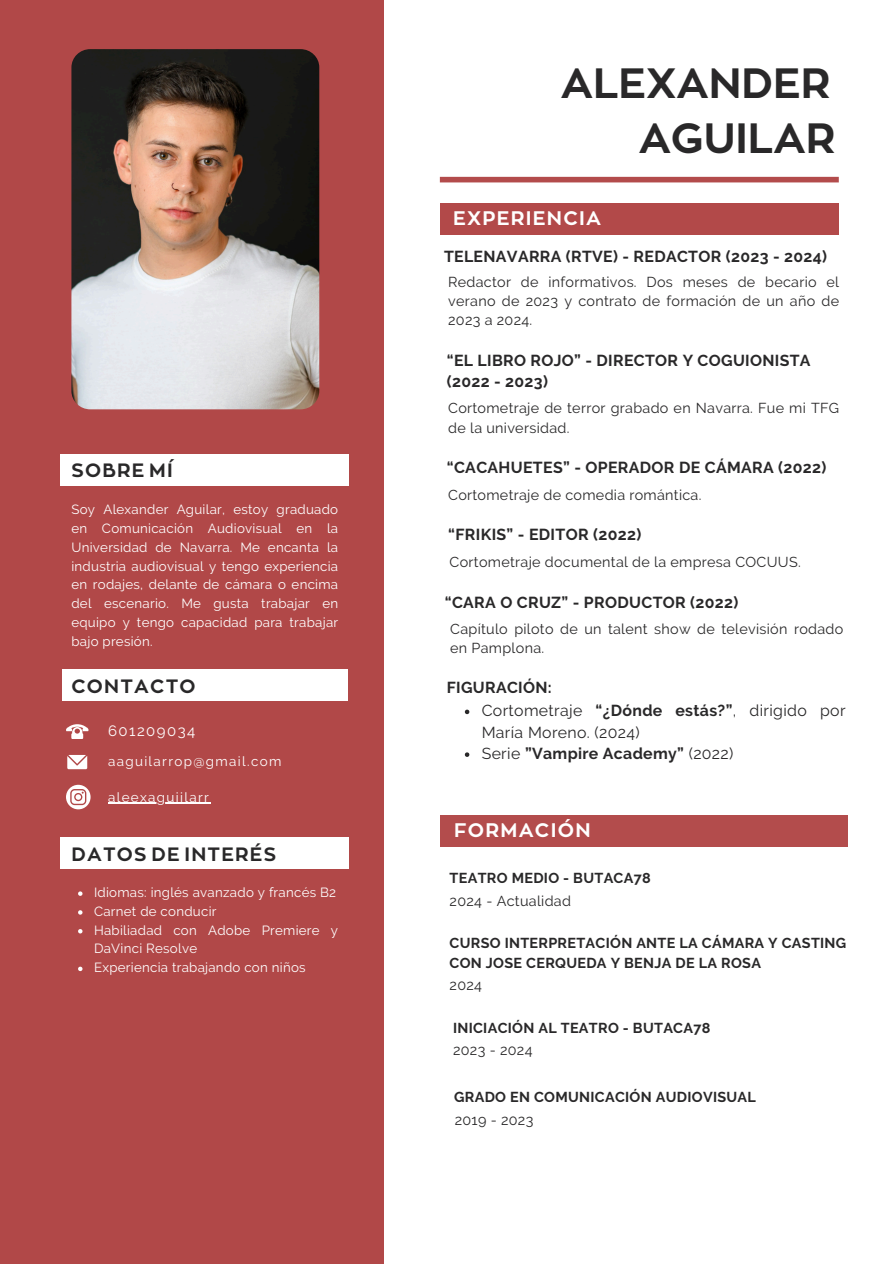
<style>
.page{position:relative;width:894px;height:1264px;background:#fff}
.page>*{position:absolute;margin:0;border:0;box-sizing:border-box;transform-origin:0 0}
.t1{font:42px/55.2px "RTL Corporative Bold";color:#292829;text-align:right}
.t2{font:19.5px "RTL Corporative Bold";letter-spacing:.065em;color:#fff}
.t3{font:19.2px "RTL Corporative Bold";letter-spacing:.065em;color:#292829}
.t4{font:700 15.9px/21.3px "Raleway";letter-spacing:.02em;color:#292829}
.t5{font:15.9px/21.3px "Raleway";letter-spacing:.02em;color:#292829}
.t6{font:14.85px "Raleway";letter-spacing:.1em;color:#fff}
.t7{font:14.4px/19.2px "Raleway";letter-spacing:.02em;color:#292829}
.t8{font:700 14.4px/19.4px "Raleway";letter-spacing:.02em;color:#292829}
.t9{font:13.35px "Raleway";letter-spacing:.1em;color:#fff}
.t10{font:13.2px/18.8px "Raleway";letter-spacing:.02em;color:#fff;text-align:justify}
.s1{font-weight:700}
.s2{font-weight:400}
</style>
<div class="page">
<div style="left:0;top:0;width:384px;height:1263px;background:#b14848"></div>
<svg style="left:67px;top:755px;width:20px;height:14px"></svg>
<svg style="left:66px;top:724px;width:22px;height:14px"></svg>
<div style="left:440px;top:177px;width:398px;height:5px;background:#b34c4c"></div>
<div style="left:62px;top:669px;width:286px;height:31px;background:#fff"></div>
<div style="left:61px;top:454px;width:288px;height:32px;background:#fff"></div>
<div style="left:440px;top:203px;width:398px;height:31px;background:#b24949"></div>
<div style="left:440px;top:815px;width:407px;height:31px;background:#b34c4c"></div>
<img style="left:71px;top:49px;width:248px;height:360px;border-radius:19px">
<svg style="left:66px;top:784px;width:25px;height:25px"></svg>
<hr style="left:108px;top:802px;width:102px;height:1px;background:#fff">
<svg style="left:464px;top:709px;width:5px;height:5px"></svg>
<svg style="left:464px;top:752px;width:5px;height:5px"></svg>
<div style="left:61px;top:837px;width:288px;height:32px;background:#fff"></div>
<svg style="left:78px;top:891px;width:4px;height:4px"></svg>
<svg style="left:78px;top:910px;width:4px;height:4px"></svg>
<svg style="left:78px;top:929px;width:4px;height:4px"></svg>
<svg style="left:78px;top:966px;width:4px;height:5px"></svg>
<p class="t3" style="left:71px;top:457px;width:103px">SOBRE MÍ</p>
<p class="t10" style="left:71px;top:500px;width:268px">Soy Alexander Aguilar, estoy graduado en Comunicación Audiovisual en la Universidad de Navarra. Me encanta la industria audiovisual y tengo experiencia en rodajes, delante de cámara o encima del escenario. Me gusta trabajar en equipo y tengo capacidad para trabajar bajo presión.</p>
<p class="t3" style="left:71px;top:673px;width:126px">CONTACTO</p>
<p class="t6" style="left:108px;top:722px;width:89px">601209034</p>
<h4 class="t9" style="left:108px;top:753px;width:175px">aaguilarrop@gmail.com</h4>
<p class="t9" style="left:108px;top:789px;width:102px">aleexaguiilarr</p>
<h3 class="t3" style="left:71px;top:841px;width:206px">DATOS DE INTERÉS</h3>
<h4 class="t10" style="left:94px;top:882px;width:244px">Idiomas: inglés avanzado y francés B2</h4>
<h3 class="t10" style="left:94px;top:901px;width:124px">Carnet de conducir</h3>
<h4 class="t10" style="left:94px;top:920px;width:245px">Habiliadad con Adobe Premiere y<br>DaVinci Resolve</h4>
<h3 class="t10" style="left:94px;top:958px;width:213px">Experiencia trabajando con niños</h3>
<p class="t1" style="left:560px;top:53px;width:276px">ALEXANDER<br>AGUILAR</p>
<p class="t2" style="left:453px;top:205px;width:149px">EXPERIENCIA</p>
<h4 class="t4" style="left:444px;top:246px;width:384px">TELENAVARRA (RTVE) - REDACTOR (2023 - 2024)</h4>
<h3 class="t7" style="left:448px;top:272px;width:392px;text-align:justify">Redactor de informativos. Dos meses de becario el verano de 2023 y contrato de formación de un año de 2023 a 2024.</h3>
<p class="t4" style="left:446px;top:349px;width:365px">“EL LIBRO ROJO” - DIRECTOR Y COGUIONISTA (2022 - 2023)</p>
<p class="t7" style="left:448px;top:398px;width:392px">Cortometraje de terror grabado en Navarra. Fue mi TFG de la universidad.</p>
<p class="t4" style="left:446px;top:457px;width:381px">“CACAHUETES” - OPERADOR DE CÁMARA (2022)</p>
<p class="t7" style="left:448px;top:485px;width:255px">Cortometraje de comedia romántica.</p>
<h4 class="t4" style="left:448px;top:524px;width:194px">“FRIKIS” - EDITOR (2022)</h4>
<h3 class="t7" style="left:449px;top:552px;width:352px">Cortometraje documental de la empresa COCUUS.</h3>
<p class="t4" style="left:444px;top:591px;width:295px">“CARA O CRUZ” - PRODUCTOR (2022)</p>
<p class="t7" style="left:450px;top:619px;width:394px">Capítulo piloto de un talent show de televisión rodado en Pamplona.</p>
<p class="t4" style="left:446px;top:676px;width:106px">FIGURACIÓN:</p>
<h1 class="t5" style="left:481px;top:700px;width:365px">Cortometraje <span class="s1">“¿Dónde estás?”</span>, dirigido por<br>María Moreno. (2024)</h1>
<p class="t4" style="left:481px;top:743px;width:253px"><span class="s2">Serie</span> ”Vampire Academy” <span class="s2">(2022)</span></p>
<p class="t2" style="left:454px;top:817px;width:138px">FORMACIÓN</p>
<p class="t8" style="left:449px;top:867px;width:203px">TEATRO MEDIO - BUTACA78</p>
<p class="t7" style="left:449px;top:891px;width:123px">2024 - Actualidad</p>
<h3 class="t8" style="left:449px;top:933px;width:398px">CURSO INTERPRETACIÓN ANTE LA CÁMARA Y CASTING<br>CON JOSE CERQUEDA Y BENJA DE LA ROSA</h3>
<h4 class="t7" style="left:449px;top:975px;width:34px">2024</h4>
<p class="t8" style="left:453px;top:1017px;width:259px">INICIACIÓN AL TEATRO - BUTACA78</p>
<p class="t7" style="left:453px;top:1040px;width:81px">2023 - 2024</p>
<p class="t8" style="left:454px;top:1086px;width:303px">GRADO EN COMUNICACIÓN AUDIOVISUAL</p>
<p class="t7" style="left:454px;top:1110px;width:80px">2019 - 2023</p>
</div>
